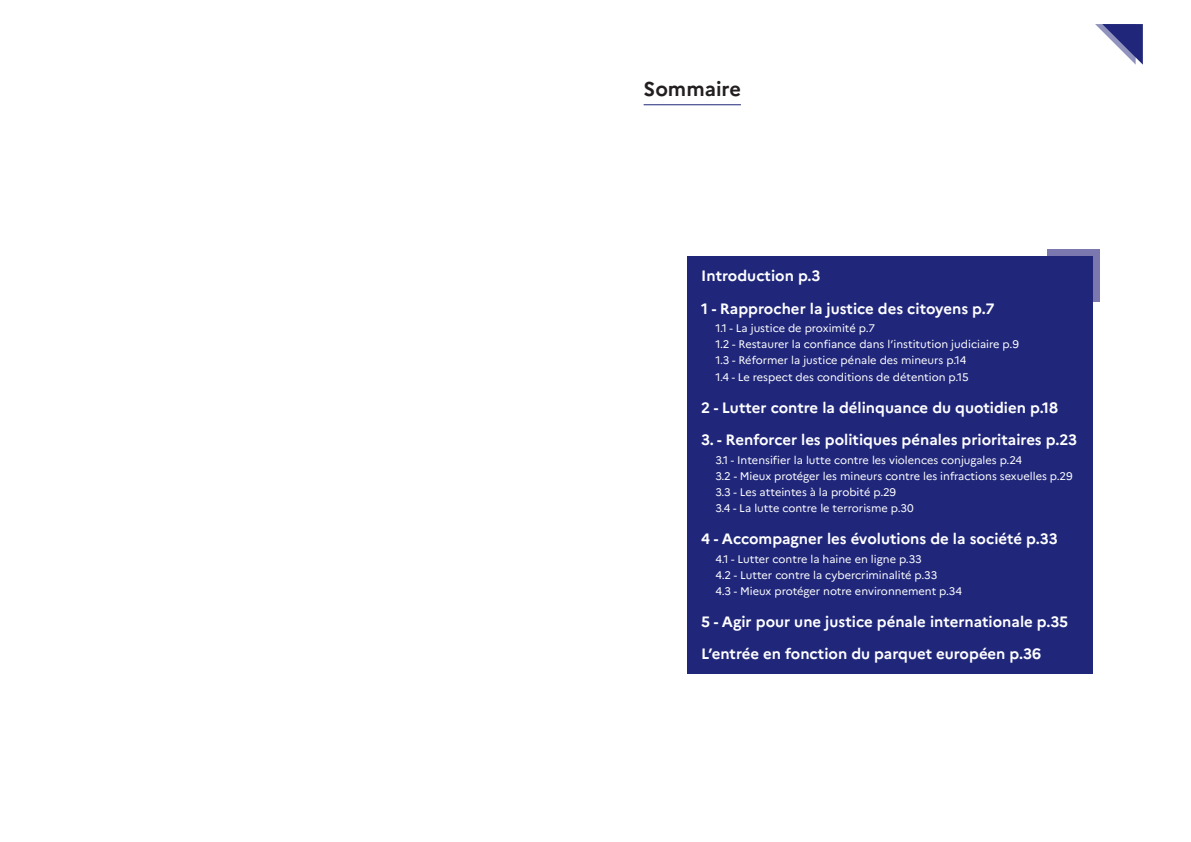
<style>
.page{position:relative;width:1191px;height:842px;background:#fff}
.page>*{position:absolute;margin:0;border:0;box-sizing:border-box;transform-origin:0 0}
.t1{font:700 20px "Marianne";color:#231f20}
.t2{font:700 15px "Marianne";color:#fff}
.t3{font:11px "Marianne";color:#fff}
</style>
<div class="page">
<hr style="left:643px;top:104px;width:98px;height:1px;background:#20277b">
<div style="left:1046px;top:249px;width:53px;height:53px;background:#7a78ae"></div>
<div style="left:687px;top:256px;width:405px;height:417px;background:#20277b"></div>
<svg style="left:1095px;top:24px;width:47px;height:41px"></svg>
<p class="t1" style="left:643px;top:76px;width:99px">Sommaire</p>
<p class="t2" style="left:701px;top:267px;width:121px">Introduction p.3</p>
<p class="t2" style="left:701px;top:299px;width:295px">1 - Rapprocher la justice des citoyens p.7</p>
<p class="t3" style="left:715px;top:322px;width:161px">1.1 - La justice de proximité p.7</p>
<p class="t3" style="left:715px;top:338px;width:305px">1.2 - Restaurer la confiance dans l’institution judiciaire p.9</p>
<p class="t3" style="left:715px;top:354px;width:252px">1.3 - Réformer la justice pénale des mineurs p.14</p>
<p class="t3" style="left:715px;top:370px;width:255px">1.4 - Le respect des conditions de détention p.15</p>
<p class="t2" style="left:701px;top:398px;width:358px">2 - Lutter contre la délinquance du quotidien p.18</p>
<p class="t2" style="left:701px;top:430px;width:377px">3. - Renforcer les politiques pénales prioritaires p.23</p>
<p class="t3" style="left:715px;top:453px;width:308px">3.1 - Intensifier la lutte contre les violences conjugales p.24</p>
<p class="t3" style="left:715px;top:469px;width:359px">3.2 - Mieux protéger les mineurs contre les infractions sexuelles p.29</p>
<p class="t3" style="left:715px;top:485px;width:182px">3.3 - Les atteintes à la probité p.29</p>
<p class="t3" style="left:715px;top:501px;width:200px">3.4 - La lutte contre le terrorisme p.30</p>
<p class="t2" style="left:701px;top:529px;width:358px">4 - Accompagner les évolutions de la société p.33</p>
<p class="t3" style="left:715px;top:552px;width:208px">4.1 - Lutter contre la haine en ligne p.33</p>
<p class="t3" style="left:715px;top:568px;width:223px">4.2 - Lutter contre la cybercriminalité p.33</p>
<p class="t3" style="left:715px;top:584px;width:248px">4.3 - Mieux protéger notre environnement p.34</p>
<p class="t2" style="left:701px;top:613px;width:368px">5 - Agir pour une justice pénale internationale p.35</p>
<p class="t2" style="left:701px;top:645px;width:341px">L’entrée en fonction du parquet européen p.36</p>
</div>
